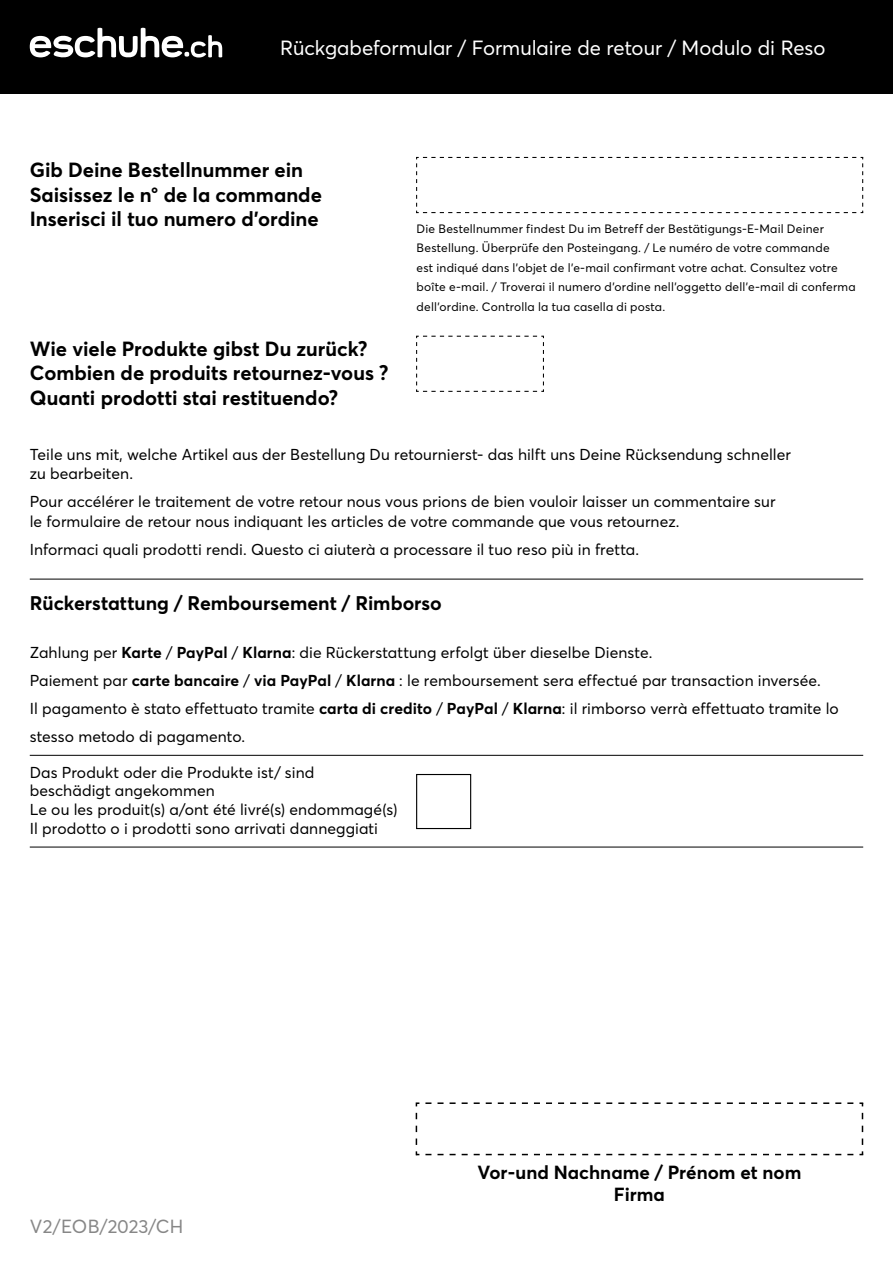
<style>
.page{position:relative;width:893px;height:1263px;background:#fff}
.page>*{position:absolute;margin:0;border:0;box-sizing:border-box;transform-origin:0 0}
.t1{font:700 20.25px/24.3px "Averta PE";color:#000}
.t2{font:20.25px "Averta PE";color:#fff}
.t3{font:700 19.5px "Averta PE";color:#000}
.t4{font:700 18.75px/22.5px "Averta PE";color:#000;text-align:center}
.t5{font:18.75px "Averta PE";letter-spacing:.005em;color:#878787}
.t6{font:15.6px/28px "Averta PE";letter-spacing:.005em;color:#000}
.t7{font:12px/19.5px "Averta PE";letter-spacing:.015em;color:#000}
.s1{font-weight:700}
</style>
<div class="page">
<div style="left:0;top:0;width:893px;height:94px;background:#000"></div>
<svg style="left:416px;top:156px;width:448px;height:58px"></svg>
<svg style="left:416px;top:335px;width:128px;height:57px"></svg>
<hr style="left:30px;top:579px;width:833px;height:1px;background:#000">
<svg style="left:415px;top:1102px;width:449px;height:54px"></svg>
<hr style="left:30px;top:847px;width:833px;height:1px;background:#000">
<div style="left:416px;top:774px;width:55px;height:55px;border:1px solid #000"></div>
<hr style="left:30px;top:755px;width:833px;height:1px;background:#000">
<svg style="left:30px;top:28px;width:192px;height:30px"></svg>
<p class="t2" style="left:280px;top:34px;width:547px">Rückgabeformular / Formulaire de retour / Modulo di Reso</p>
<p class="t1" style="left:30px;top:157px;width:294px">Gib Deine Bestellnummer ein<br>Saisissez le n° de la commande<br>Inserisci il tuo numero d'ordine</p>
<p class="t7" style="left:417px;top:218px;width:440px">Die Bestellnummer findest Du im Betreff der Bestätigungs-E-Mail Deiner Bestellung. Überprüfe den Posteingang. / Le numéro de votre commande<br>est indiqué dans l'objet de l'e-mail confirmant votre achat. Consultez votre boîte e-mail. / Troverai il numero d'ordine nell'oggetto dell'e-mail di conferma dell'ordine. Controlla la tua casella di posta.</p>
<p class="t1" style="left:30px;top:336px;width:360px">Wie viele Produkte gibst Du zurück?<br>Combien de produits retournez-vous ?<br>Quanti prodotti stai restituendo?</p>
<p class="t6" style="left:30px;top:444px;width:763px;line-height:19.5px">Teile uns mit, welche Artikel aus der Bestellung Du retournierst- das hilft uns Deine Rücksendung schneller zu bearbeiten.</p>
<p class="t6" style="left:30px;top:491px;width:747px;line-height:19.5px">Pour accélérer le traitement de votre retour nous vous prions de bien vouloir laisser un commentaire sur le formulaire de retour nous indiquant les articles de votre commande que vous retournez.</p>
<p class="t6" style="left:30px;top:534px;width:611px">Informaci quali prodotti rendi. Questo ci aiuterà a processare il tuo reso più in fretta.</p>
<p class="t3" style="left:30px;top:589px;width:414px">Rückerstattung / Remboursement / Rimborso</p>
<p class="t6" style="left:30px;top:637px;width:810px">Zahlung per <span class="s1">Karte</span> / <span class="s1">PayPal</span> / <span class="s1">Klarna</span>: die Rückerstattung erfolgt über dieselbe Dienste.<br>Paiement par <span class="s1">carte bancaire</span> / <span class="s1">via PayPal</span> / <span class="s1">Klarna</span> : le remboursement sera effectué par transaction inversée.<br>Il pagamento è stato effettuato tramite <span class="s1">carta di credito</span> / <span class="s1">PayPal</span> / <span class="s1">Klarna</span>: il rimborso verrà effettuato tramite lo stesso metodo di pagamento.</p>
<p class="t6" style="left:30px;top:762px;width:369px;line-height:18.8px">Das Produkt oder die Produkte ist/ sind beschädigt angekommen<br>Le ou les produit(s) a/ont été livré(s) endommagé(s)<br>Il prodotto o i prodotti sono arrivati danneggiati</p>
<p class="t5" style="left:30px;top:1214px;width:155px">V2/EOB/2023/CH</p>
<p class="t4" style="left:478px;top:1160px;width:325px">Vor-und Nachname / Prénom et nom<br>Firma</p>
</div>
